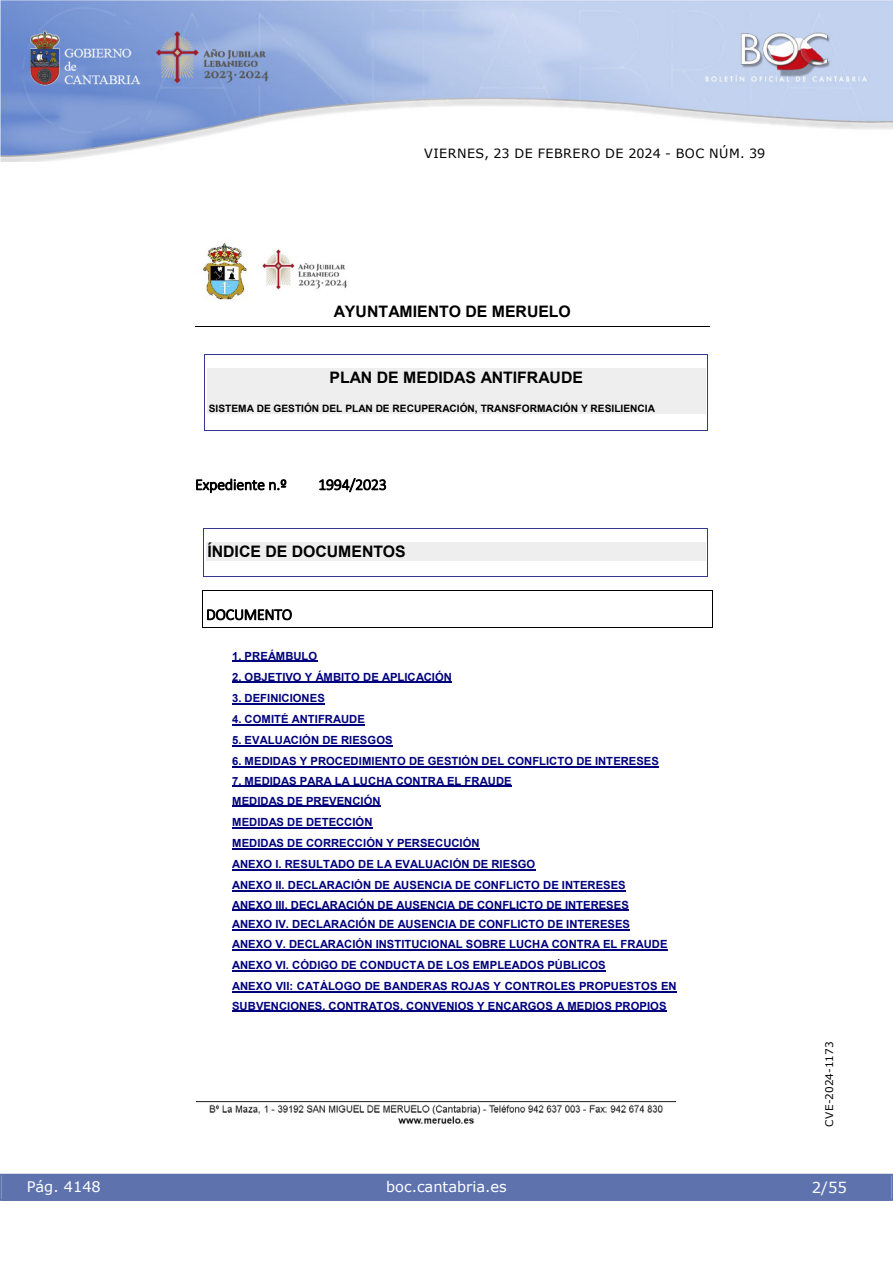
<style>
.page{position:relative;width:893px;height:1263px;background:#fff}
.page>*{position:absolute;margin:0;border:0;box-sizing:border-box;transform-origin:0 0}
.t1{font:700 15.9px "Arial";letter-spacing:-.005em;color:#000}
.t2{font:300 15.9px "Calibri";letter-spacing:-.01em;color:#000}
.t3{font:15px "Verdana";color:#fff}
.t4{font:14.55px "Verdana";color:#fff}
.t5{font:12.75px "Verdana";letter-spacing:.035em;color:#000}
.t6{font:700 11.25px/21.1px "Arial";color:#00007d}
.t7{font:10.5px "Verdana";color:#000}
.t8{font:700 10.2px "Arial";color:#000}
</style>
<div class="page">
<img style="left:0;top:0;width:893px;height:161px">
<div style="left:1px;top:1174px;width:890px;height:27px;background:#5e73ae"></div>
<hr style="left:195px;top:326px;width:515px;height:1px;background:#000">
<img style="left:202px;top:241px;width:145px;height:59px">
<img style="left:197px;top:1102px;width:478px;height:22px">
<div style="left:207px;top:368px;width:498px;height:34px;background:#eee"></div>
<div style="left:207px;top:402px;width:498px;height:12px;background:#eee"></div>
<hr style="left:205px;top:354px;width:502px;height:1px;background:#363695">
<hr style="left:204px;top:355px;width:1px;height:75px;background:#363695">
<hr style="left:205px;top:430px;width:502px;height:1px;background:#363695">
<hr style="left:707px;top:355px;width:1px;height:75px;background:#363695">
<div style="left:206px;top:542px;width:499px;height:18px;background:#eee"></div>
<hr style="left:204px;top:528px;width:503px;height:1px;background:#363695">
<hr style="left:203px;top:529px;width:1px;height:47px;background:#363695">
<hr style="left:204px;top:576px;width:503px;height:1px;background:#363695">
<hr style="left:707px;top:529px;width:1px;height:47px;background:#363695">
<hr style="left:202px;top:591px;width:510px;height:1px;background:#000">
<hr style="left:202px;top:591px;width:1px;height:36px;background:#000">
<hr style="left:202px;top:627px;width:510px;height:1px;background:#000">
<hr style="left:712px;top:591px;width:1px;height:36px;background:#000">
<hr style="left:232px;top:661px;width:85px;height:1px;background:#00007d">
<hr style="left:232px;top:682px;width:220px;height:1px;background:#00007d">
<hr style="left:232px;top:703px;width:93px;height:1px;background:#00007d">
<hr style="left:232px;top:724px;width:133px;height:1px;background:#00007d">
<hr style="left:232px;top:745px;width:161px;height:1px;background:#00007d">
<hr style="left:232px;top:766px;width:427px;height:1px;background:#00007d">
<hr style="left:232px;top:786px;width:280px;height:1px;background:#00007d">
<hr style="left:232px;top:806px;width:149px;height:1px;background:#00007d">
<hr style="left:232px;top:827px;width:141px;height:1px;background:#00007d">
<hr style="left:232px;top:848px;width:248px;height:1px;background:#00007d">
<hr style="left:232px;top:869px;width:303px;height:1px;background:#00007d">
<hr style="left:232px;top:890px;width:394px;height:1px;background:#00007d">
<hr style="left:232px;top:910px;width:397px;height:1px;background:#00007d">
<hr style="left:232px;top:929px;width:398px;height:1px;background:#00007d">
<hr style="left:232px;top:949px;width:436px;height:1px;background:#00007d">
<hr style="left:232px;top:970px;width:374px;height:1px;background:#00007d">
<hr style="left:232px;top:991px;width:444px;height:2px;background:#00007d">
<hr style="left:232px;top:1011px;width:434px;height:1px;background:#00007d">
<p class="t5" style="left:424px;top:144px;width:342px">VIERNES, 23 DE FEBRERO DE 2024 - BOC NÚM. 39</p>
<p class="t1" style="left:334px;top:301px;width:238px">AYUNTAMIENTO DE MERUELO</p>
<p class="t1" style="left:329px;top:366px;width:255px">PLAN DE MEDIDAS ANTIFRAUDE</p>
<p class="t8" style="left:209px;top:401px;width:448px">SISTEMA DE GESTIÓN DEL PLAN DE RECUPERACIÓN, TRANSFORMACIÓN Y RESILIENCIA</p>
<p class="t2" style="left:195px;top:475px;width:93px">Expediente n.º</p>
<p class="t2" style="left:318px;top:475px;width:70px">1994/2023</p>
<p class="t1" style="left:207px;top:540px;width:200px">ÍNDICE DE DOCUMENTOS</p>
<p class="t2" style="left:206px;top:604px;width:88px">DOCUMENTO</p>
<p class="t6" style="left:232px;top:645px;width:87px">1. PREÁMBULO</p>
<p class="t6" style="left:232px;top:666px;width:221px">2. OBJETIVO Y ÁMBITO DE APLICACIÓN</p>
<p class="t6" style="left:232px;top:687px;width:94px">3. DEFINICIONES</p>
<p class="t6" style="left:232px;top:708px;width:134px">4. COMITÉ ANTIFRAUDE</p>
<p class="t6" style="left:232px;top:729px;width:162px">5. EVALUACIÓN DE RIESGOS</p>
<p class="t6" style="left:232px;top:751px;width:428px">6. MEDIDAS Y PROCEDIMIENTO DE GESTIÓN DEL CONFLICTO DE INTERESES</p>
<p class="t6" style="left:232px;top:771px;width:281px;line-height:20.1px">7. MEDIDAS PARA LA LUCHA CONTRA EL FRAUDE<br>MEDIDAS DE PREVENCIÓN</p>
<p class="t6" style="left:232px;top:811px;width:395px">MEDIDAS DE DETECCIÓN<br>MEDIDAS DE CORRECCIÓN Y PERSECUCIÓN<br>ANEXO I. RESULTADO DE LA EVALUACIÓN DE RIESGO<br>ANEXO II. DECLARACIÓN DE AUSENCIA DE CONFLICTO DE INTERESES</p>
<p class="t6" style="left:232px;top:895px;width:437px;line-height:19.6px">ANEXO III. DECLARACIÓN DE AUSENCIA DE CONFLICTO DE INTERESES<br>ANEXO IV. DECLARACIÓN DE AUSENCIA DE CONFLICTO DE INTERESES<br>ANEXO V. DECLARACIÓN INSTITUCIONAL SOBRE LUCHA CONTRA EL FRAUDE</p>
<p class="t6" style="left:232px;top:954px;width:446px">ANEXO VI. CÓDIGO DE CONDUCTA DE LOS EMPLEADOS PÚBLICOS<br>ANEXO VII: CATÁLOGO DE BANDERAS ROJAS Y CONTROLES PROPUESTOS EN</p>
<p class="t6" style="left:232px;top:995px;width:436px">SUBVENCIONES, CONTRATOS, CONVENIOS Y ENCARGOS A MEDIOS PROPIOS</p>
<p class="t4" style="left:27px;top:1177px;width:76px">Pág. 4148</p>
<p class="t4" style="left:386px;top:1177px;width:122px">boc.cantabria.es</p>
<p class="t7" style="left:822px;top:1126px;width:87px;rotate:-90deg">CVE-2024-1173</p>
<h2 class="t3" style="left:812px;top:1177px;width:37px">2/55</h2>
</div>
